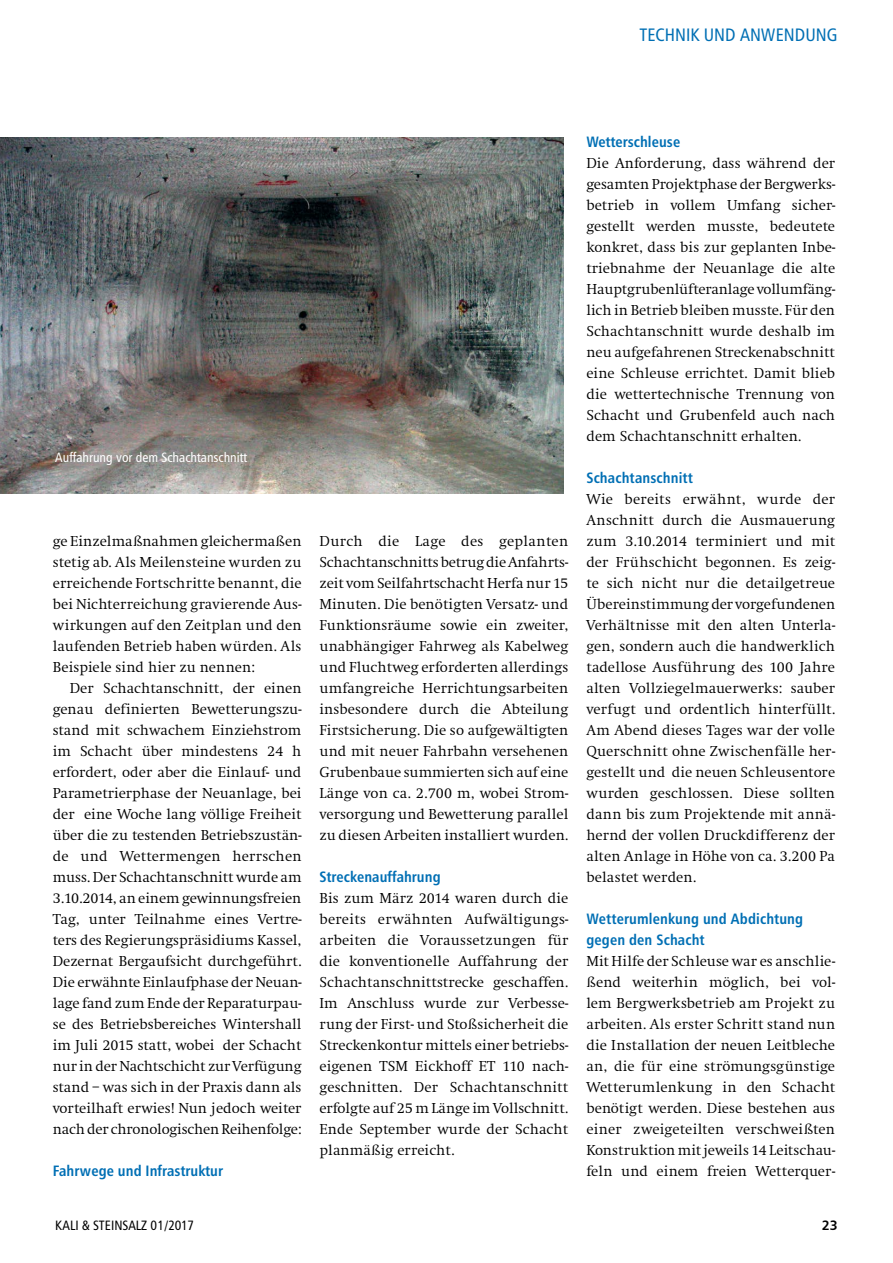
<style>
.page{position:relative;width:893px;height:1263px;background:#fff}
.page>*{position:absolute;margin:0;border:0;box-sizing:border-box;transform-origin:0 0}
.t1{font:18px "Humanist 777 BT Roman Condensed B";color:#006fb4}
.t2{font:300 15px/21px "Swift EF";letter-spacing:.005em;color:#000;text-align:justify}
.t3{font:15px/21px "Humanist 777 BT Bold Condensed B";letter-spacing:.005em;color:#006fb4}
.t4{font:13.5px "Humanist 777 BT Roman Condensed B";color:#fff}
.t5{font:13.5px "Humanist 777 BT Roman Condensed B";color:#000}
.t6{font:13.5px "Humanist 777 BT Bold B";color:#000}
</style>
<div class="page">
<img style="left:0;top:137px;width:563px;height:357px">
<p class="t1" style="left:639px;top:24px;width:199px">Technik und Anwendung</p>
<p class="t4" style="left:55px;top:449px;width:194px">Auffahrung vor dem Schachtanschnitt</p>
<p class="t2" style="left:53px;top:531px;width:250px">ge Einzelmaßnahmen gleichermaßen stetig ab. Als Meilensteine wurden zu erreichende Fortschritte benannt, die bei Nichterreichung gravierende Aus&shy;wirkungen auf den Zeitplan und den laufenden Betrieb haben würden. Als Beispiele sind hier zu nennen:</p>
<p class="t2" style="left:53px;top:678px;width:250px;text-indent:17px">Der Schachtanschnitt, der einen genau definierten Bewetterungszu&shy;stand mit schwachem Einziehstrom im Schacht über mindestens 24 h erfordert, oder aber die Einlauf- und Parametrierphase der Neuanlage, bei der eine Woche lang völlige Freiheit über die zu testenden Betriebszustän&shy;de und Wettermengen herrschen muss. Der Schachtanschnitt wurde am 3.10.2014, an einem gewinnungsfreien Tag, unter Teilnahme eines Vertre&shy;ters des Regierungspräsidiums Kassel, Dezernat Bergaufsicht durchgeführt.<br>Die erwähnte Einlaufphase der Neuan&shy;lage fand zum Ende der Reparaturpau&shy;se des Betriebsbereiches Wintershall im Juli 2015 statt, wobei der Schacht nur in der Nachtschicht zur Verfügung stand – was sich in der Praxis dann als vorteilhaft erwies! Nun jedoch weiter nach der chronologischen Reihenfolge:</p>
<p class="t3" style="left:53px;top:1160px;width:172px">Fahrwege und Infrastruktur</p>
<p class="t2" style="left:320px;top:531px;width:250px">Durch die Lage des geplanten Schachtanschnitts betrug die Anfahrts&shy;zeit vom Seilfahrtschacht Herfa nur 15<br>Minuten. Die benötigten Versatz- und Funktionsräume sowie ein zweiter, unabhängiger Fahrweg als Kabelweg und Fluchtweg erforderten allerdings umfangreiche Herrichtungsarbeiten insbesondere durch die Abteilung Firstsicherung. Die so aufgewältigten und mit neuer Fahrbahn versehenen Grubenbaue summierten sich auf eine Länge von ca. 2.700 m, wobei Strom&shy;versorgung und Bewetterung parallel zu diesen Arbeiten installiert wurden.</p>
<p class="t3" style="left:320px;top:866px;width:123px">Streckenauffahrung</p>
<p class="t2" style="left:320px;top:888px;width:250px">Bis zum März 2014 waren durch die bereits erwähnten Aufwältigungs&shy;arbeiten die Voraussetzungen für die konventionelle Auffahrung der Schachtanschnittstrecke geschaffen.<br>Im Anschluss wurde zur Verbesse&shy;rung der First- und Stoßsicherheit die Streckenkontur mittels einer betriebs&shy;eigenen TSM Eickhoff ET 110 nach&shy;geschnitten. Der Schachtanschnitt erfolgte auf 25 m Länge im Vollschnitt.<br>Ende September wurde der Schacht planmäßig erreicht.</p>
<p class="t3" style="left:586px;top:131px;width:95px">Wetterschleuse</p>
<p class="t2" style="left:586px;top:153px;width:250px">Die Anforderung, dass während der gesamten Projektphase der Bergwerks&shy;betrieb in vollem Umfang sicher&shy;gestellt werden musste, bedeutete konkret, dass bis zur geplanten Inbe&shy;triebnahme der Neuanlage die alte Hauptgrubenlüfteranlage vollumfäng&shy;lich in Betrieb bleiben musste. Für den Schachtanschnitt wurde deshalb im neu aufgefahrenen Streckenabschnitt eine Schleuse errichtet. Damit blieb die wettertechnische Trennung von Schacht und Grubenfeld auch nach dem Schachtanschnitt erhalten.</p>
<p class="t3" style="left:586px;top:467px;width:108px">Schachtanschnitt</p>
<p class="t2" style="left:586px;top:489px;width:250px">Wie bereits erwähnt, wurde der Anschnitt durch die Ausmauerung zum 3.10.2014 terminiert und mit der Frühschicht begonnen. Es zeig&shy;te sich nicht nur die detailgetreue Übereinstimmung der vorgefundenen Verhältnisse mit den alten Unterla&shy;gen, sondern auch die handwerklich tadellose Ausführung des 100 Jahre alten Vollziegelmauerwerks: sauber verfugt und ordentlich hinterfüllt.<br>Am Abend dieses Tages war der volle Querschnitt ohne Zwischenfälle her&shy;gestellt und die neuen Schleusentore wurden geschlossen. Diese sollten dann bis zum Projektende mit annä&shy;hernd der vollen Druckdifferenz der alten Anlage in Höhe von ca. 3.200 Pa belastet werden.</p>
<p class="t3" style="left:586px;top:908px;width:218px">Wetterumlenkung und Abdichtung gegen den Schacht</p>
<p class="t2" style="left:586px;top:951px;width:250px">Mit Hilfe der Schleuse war es anschlie&shy;ßend weiterhin möglich, bei vol&shy;lem Bergwerksbetrieb am Projekt zu arbeiten. Als erster Schritt stand nun die Installation der neuen Leitbleche an, die für eine strömungsgünstige Wetterumlenkung in den Schacht benötigt werden. Diese bestehen aus einer zweigeteilten verschweißten Konstruktion mit jeweils 14 Leitschau&shy;feln und einem freien Wetterquer-</p>
<p class="t5" style="left:55px;top:1216px;width:67px">Kali &amp; Steinsal</p>
<p class="t5" style="left:141px;top:1216px;width:54px">z 01/2017</p>
<p class="t6" style="left:822px;top:1216px;width:18px">23</p>
</div>
